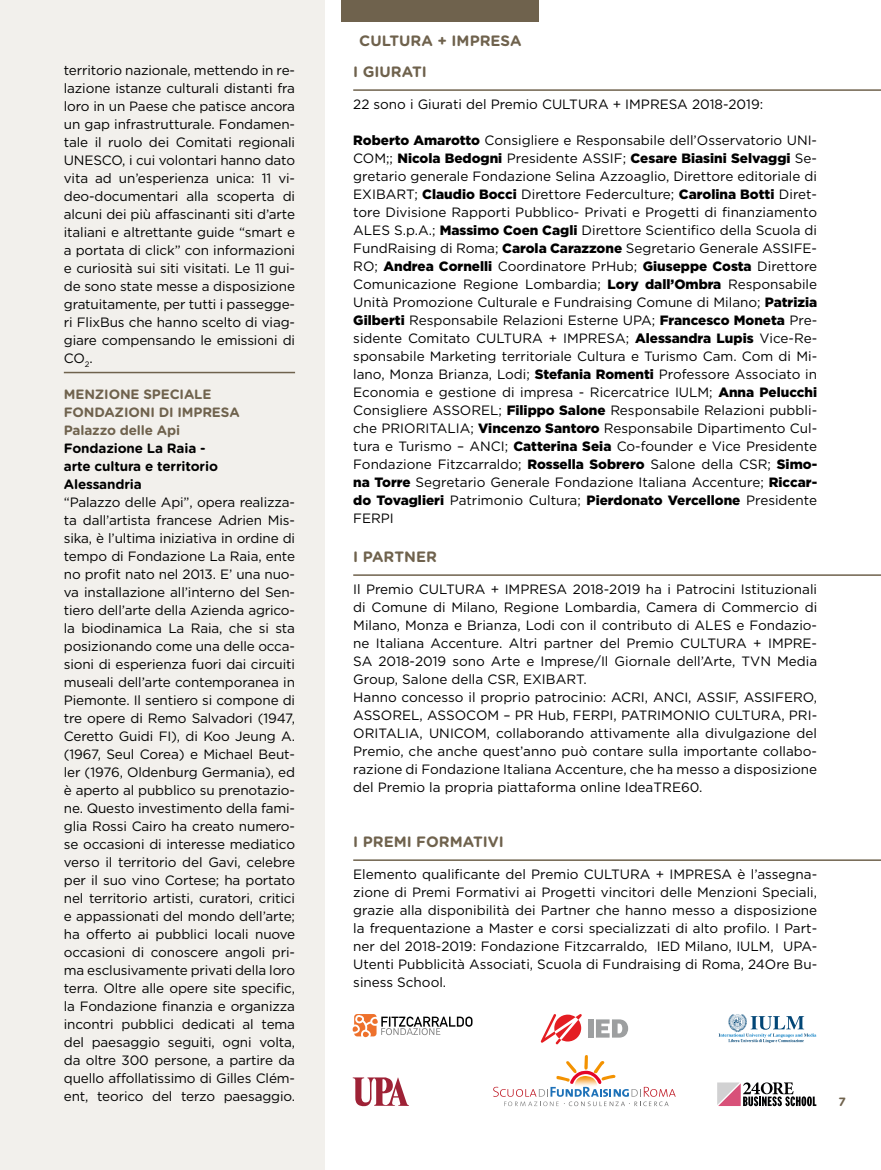
<style>
.page{position:relative;width:881px;height:1170px;background:#fff}
.page>*{position:absolute;margin:0;border:0;box-sizing:border-box;transform-origin:0 0}
.t1{font:700 15px "Gotham Rounded";color:#6f624d}
.t2{font:13.5px/18px "Gotham";color:#000;text-align:justify}
.t3{font:700 13.5px/18px "Gotham Rounded";letter-spacing:-.01em;color:#6f624d}
.t4{font:700 13.5px/18px "Gotham Rounded";letter-spacing:-.01em;color:#000}
.t5{font:700 12px "Gotham Rounded";color:#6f624d}
.s1{font-weight:900}
</style>
<div class="page">
<div style="left:0;top:0;width:325px;height:1169px;background:#f2f0ec"></div>
<div style="left:341px;top:0;width:198px;height:21px;background:#6f624d"></div>
<hr style="left:353px;top:89px;width:527px;height:2px;background:#6f624d">
<hr style="left:353px;top:574px;width:527px;height:2px;background:#6f624d">
<hr style="left:353px;top:859px;width:527px;height:1px;background:#6f624d">
<hr style="left:64px;top:372px;width:231px;height:1px;background:#6f624d">
<svg style="left:540px;top:1014px;width:41px;height:30px"></svg>
<div style="left:587px;top:1019px;width:6px;height:18px;background:#9d9fa0"></div>
<svg style="left:596px;top:1019px;width:32px;height:18px"></svg>
<svg style="left:493px;top:1055px;width:182px;height:51px"></svg>
<svg style="left:717px;top:1082px;width:99px;height:24px"></svg>
<svg style="left:352px;top:1014px;width:120px;height:23px"></svg>
<svg style="left:352px;top:1077px;width:57px;height:29px"></svg>
<svg style="left:718px;top:1014px;width:98px;height:28px"></svg>
<p class="t2" style="left:64px;top:61px;width:233px">territorio nazionale, mettendo in re&shy;lazione istanze culturali distanti fra loro in un Paese che patisce ancora un gap infrastrutturale. Fondamen&shy;tale il ruolo dei Comitati regionali UNESCO, i cui volontari hanno dato vita ad un’esperienza unica: 11 vi&shy;deo-documentari alla scoperta di alcuni dei più affascinanti siti d’arte italiani e altrettante guide “smart e a portata di click” con informazioni e curiosità sui siti visitati. Le 11 gui&shy;de sono state messe a disposizione gratuitamente, per tutti i passegge&shy;ri FlixBus che hanno scelto di viag&shy;giare compensando le emissioni di CO<sub>2</sub>.</p>
<p class="t3" style="left:64px;top:384px;width:177px">MENZIONE SPECIALE<br>FONDAZIONI DI IMPRESA<br>Palazzo delle Api</p>
<p class="t4" style="left:64px;top:438px;width:156px">Fondazione La Raia - arte cultura e territorio<br>Alessandria</p>
<p class="t2" style="left:64px;top:492px;width:233px">“Palazzo delle Api”, opera realizza&shy;ta dall’artista francese Adrien Mis&shy;sika, è l’ultima iniziativa in ordine di tempo di Fondazione La Raia, ente no profit nato nel 2013. E’ una nuo&shy;va installazione all’interno del Sen&shy;tiero dell’arte della Azienda agrico&shy;la biodinamica La Raia, che si sta posizionando come una delle occa&shy;sioni di esperienza fuori dai circuiti museali dell’arte contemporanea in Piemonte. Il sentiero si compone di tre opere di Remo Salvadori (1947, Ceretto Guidi FI), di Koo Jeung A. (1967, Seul Corea) e Michael Beut&shy;ler (1976, Oldenburg Germania), ed è aperto al pubblico su prenotazio&shy;ne. Questo investimento della fami&shy;glia Rossi Cairo ha creato numero&shy;se occasioni di interesse mediatico verso il territorio del Gavi, celebre per il suo vino Cortese; ha portato nel territorio artisti, curatori, critici e appassionati del mondo dell’arte; ha offerto ai pubblici locali nuove occasioni di conoscere angoli pri&shy;ma esclusivamente privati della loro terra. Oltre alle opere site specific, la Fondazione finanzia e organizza incontri pubblici dedicati al tema del paesaggio seguiti, ogni volta, da oltre 300 persone, a partire da quello affollatissimo di Gilles Clém&shy;ent, teorico del terzo paesaggio.</p>
<p class="t1" style="left:359px;top:30px;width:164px">CULTURA + IMPRESA</p>
<p class="t1" style="left:353px;top:60px;width:75px">I GIURATI</p>
<p class="t2" style="left:353px;top:95px;width:411px">22 sono i Giurati del Premio CULTURA + IMPRESA 2018-2019:</p>
<p class="t2" style="left:353px;top:131px;width:465px"><span class="s1">Roberto Amarotto</span> Consigliere e Responsabile dell’Osservatorio UNI-COM;; <span class="s1">Nicola Bedogni</span> Presidente ASSIF; <span class="s1">Cesare Biasini Selvaggi</span> Se&shy;gretario generale Fondazione Selina Azzoaglio, Direttore editoriale di EXIBART; <span class="s1">Claudio Bocci</span> Direttore Federculture; <span class="s1">Carolina Botti</span> Diret&shy;tore Divisione Rapporti Pubblico- Privati e Progetti di finanziamento ALES S.p.A.; <span class="s1">Massimo Coen Cagli</span> Direttore Scientifico della Scuola di FundRaising di Roma; <span class="s1">Carola Carazzone</span> Segretario Generale ASSIFE-RO; <span class="s1">Andrea Cornelli</span> Coordinatore PrHub; <span class="s1">Giuseppe Costa</span> Direttore Comunicazione Regione Lombardia; <span class="s1">Lory dall’Ombra</span> Responsabile Unità Promozione Culturale e Fundraising Comune di Milano; <span class="s1">Patrizia Gilberti</span> Responsabile Relazioni Esterne UPA; <span class="s1">Francesco Moneta</span> Pre&shy;sidente Comitato CULTURA + IMPRESA; <span class="s1">Alessandra Lupis</span> Vice-Re&shy;sponsabile Marketing territoriale Cultura e Turismo Cam. Com di Mi&shy;lano, Monza Brianza, Lodi; <span class="s1">Stefania Romenti</span> Professore Associato in Economia e gestione di impresa - Ricercatrice IULM; <span class="s1">Anna Pelucchi </span>Consigliere ASSOREL; <span class="s1">Filippo Salone</span> Responsabile Relazioni pubbli&shy;che PRIORITALIA; <span class="s1">Vincenzo Santoro</span> Responsabile Dipartimento Cul&shy;tura e Turismo – ANCI; <span class="s1">Catterina Seia</span> Co-founder e Vice Presidente Fondazione Fitzcarraldo; <span class="s1">Rossella Sobrero</span> Salone della CSR; <span class="s1">Simo&shy;na Torre</span> Segretario Generale Fondazione Italiana Accenture; <span class="s1">Riccar&shy;do Tovaglieri</span> Patrimonio Cultura; <span class="s1">Pierdonato Vercellone</span> Presidente FERPI</p>
<p class="t1" style="left:353px;top:545px;width:85px">I PARTNER</p>
<p class="t2" style="left:353px;top:579px;width:465px;text-align:left">Il Premio CULTURA + IMPRESA 2018-2019 ha i Patrocini Istituzionali di Comune di Milano, Regione Lombardia, Camera di Commercio di Milano, Monza e Brianza, Lodi con il contributo di ALES e Fondazio&shy;ne Italiana Accenture. Altri partner del Premio CULTURA + IMPRE-SA 2018-2019 sono Arte e Imprese/Il Giornale dell’Arte, TVN Media Group, Salone della CSR, EXIBART.<br>Hanno concesso il proprio patrocinio: ACRI, ANCI, ASSIF, ASSIFERO, ASSOREL, ASSOCOM – PR Hub, FERPI, PATRIMONIO CULTURA, PRI-ORITALIA, UNICOM, collaborando attivamente alla divulgazione del Premio, che anche quest’anno può contare sulla importante collabo&shy;razione di Fondazione Italiana Accenture, che ha messo a disposizione del Premio la propria piattaforma online IdeaTRE60.</p>
<p class="t1" style="left:353px;top:830px;width:152px">I PREMI FORMATIVI</p>
<p class="t2" style="left:353px;top:864px;width:465px">Elemento qualificante del Premio CULTURA + IMPRESA è l’assegna&shy;zione di Premi Formativi ai Progetti vincitori delle Menzioni Speciali, grazie alla disponibilità dei Partner che hanno messo a disposizione la frequentazione a Master e corsi specializzati di alto profilo. I Part&shy;ner del 2018-2019: Fondazione Fitzcarraldo, IED Milano, IULM, UPA-Utenti Pubblicità Associati, Scuola di Fundraising di Roma, 24Ore Bu&shy;siness School.</p>
<p class="t5" style="left:838px;top:1092px;width:9px">7</p>
</div>
